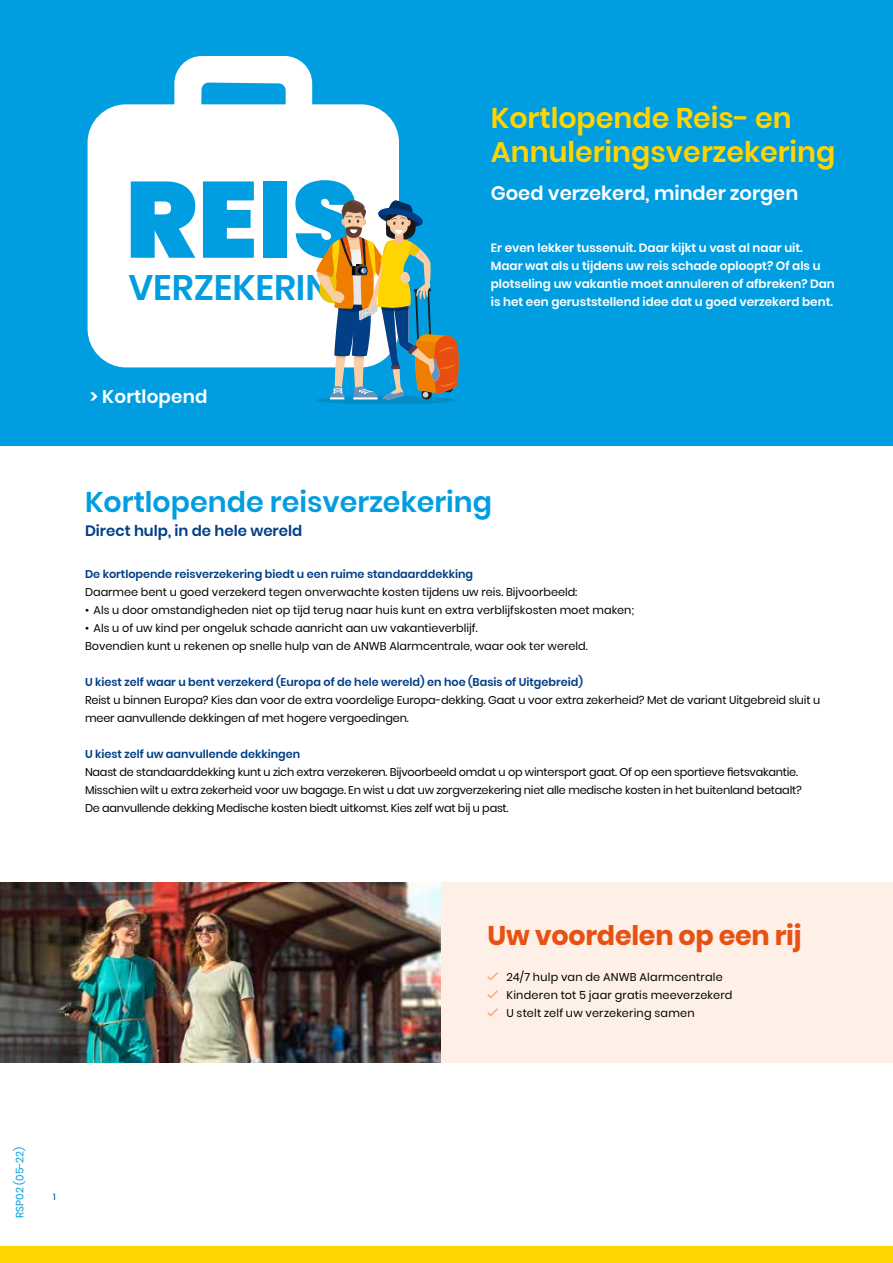
<style>
.page{position:relative;width:893px;height:1263px;background:#fff}
.page>*{position:absolute;margin:0;border:0;box-sizing:border-box;transform-origin:0 0}
.t1{font:900 107.7px "Poppins";color:#009ee0}
.t2{font:600 35.4px "Poppins";color:#009ee0}
.t3{font:600 28.5px/34.5px "Poppins";color:#ffd400}
.t4{font:600 28.5px "Poppins";color:#009ee0}
.t5{font:700 27px "Poppins";letter-spacing:-.01em;color:#e85113}
.t6{font:600 19.5px "Poppins";color:#fff}
.t7{font:600 18.3px "Poppins";letter-spacing:.01em;color:#fff}
.t8{font:600 15px "Poppins";color:#013f87}
.t9{font:600 12px/18px "Poppins";color:#fff}
.t10{font:11.25px/18px "Poppins";letter-spacing:-.01em;color:#000}
.t11{font:600 11.25px "Poppins";color:#013f87}
.t12{font:11.25px/18px "Poppins";letter-spacing:.02em;color:#000}
.t13{font:10.5px "Poppins";color:#009ee0}
.t14{font:9px "Poppins";color:#00458a}
</style>
<div class="page">
<div style="left:0;top:1247px;width:893px;height:16px;background:#ffd400"></div>
<div style="left:0;top:0;width:893px;height:445px;background:#009ee0"></div>
<svg style="left:88px;top:56px;width:311px;height:311px;background:#dbf1fa"></svg>
<div style="left:316px;top:396px;width:140px;height:8px;background:#038dc6;border-radius:50%"></div>
<svg style="left:315px;top:198px;width:144px;height:203px"></svg>
<div style="left:0;top:882px;width:893px;height:180px;background:#fef0e6"></div>
<img style="left:0;top:882px;width:441px;height:180px">
<svg style="left:487px;top:972px;width:11px;height:9px"></svg>
<svg style="left:487px;top:990px;width:11px;height:9px"></svg>
<svg style="left:487px;top:1008px;width:11px;height:9px"></svg>
<h1 class="t1" style="left:125px;top:158px;width:236px">REIS</h1>
<h2 class="t2" style="left:128px;top:267px;width:231px">VERZEKERING</h2>
<h3 class="t7" style="left:90px;top:386px;width:119px">&gt; Kortlopend</h3>
<h3 class="t3" style="left:491px;top:101px;width:346px">Kortlopende Reis- en<br>Annuleringsverzekering</h3>
<h3 class="t6" style="left:491px;top:182px;width:309px">Goed verzekerd, minder zorgen</h3>
<p class="t9" style="left:491px;top:239px;width:346px">Er even lekker tussenuit. Daar kijkt u vast al naar uit.<br>Maar wat als u tijdens uw reis schade oploopt? Of als u plotseling uw vakantie moet annuleren of afbreken? Dan is het een geruststellend idee dat u goed verzekerd bent.</p>
<h3 class="t4" style="left:85px;top:486px;width:409px">Kortlopende reisverzekering</h3>
<h3 class="t8" style="left:85px;top:522px;width:219px">Direct hulp, in de hele wereld</h3>
<p class="t11" style="left:85px;top:568px;width:390px">De kortlopende reisverzekering biedt u een ruime standaarddekking</p>
<p class="t10" style="left:85px;top:583px;width:494px">Daarmee bent u goed verzekerd tegen onverwachte kosten tijdens uw reis. Bijvoorbeeld:</p>
<p class="t10" style="left:85px;top:601px;width:551px">• Als u door omstandigheden niet op tijd terug naar huis kunt en extra verblijfskosten moet maken;</p>
<p class="t10" style="left:85px;top:619px;width:504px">• Als u of uw kind per ongeluk schade aanricht aan uw vakantieverblijf.<br>Bovendien kunt u rekenen op snelle hulp van de ANWB Alarmcentrale, waar ook ter wereld.</p>
<p class="t11" style="left:85px;top:676px;width:499px">U kiest zelf waar u bent verzekerd (Europa of de hele wereld) en hoe (Basis of Uitgebreid)</p>
<p class="t10" style="left:85px;top:691px;width:737px">Reist u binnen Europa? Kies dan voor de extra voordelige Europa-dekking. Gaat u voor extra zekerheid? Met de variant Uitgebreid sluit u meer aanvullende dekkingen af met hogere vergoedingen.</p>
<p class="t11" style="left:85px;top:748px;width:217px">U kiest zelf uw aanvullende dekkingen</p>
<p class="t10" style="left:85px;top:763px;width:718px">Naast de standaarddekking kunt u zich extra verzekeren. Bijvoorbeeld omdat u op wintersport gaat. Of op een sportieve fietsvakantie.<br>Misschien wilt u extra zekerheid voor uw bagage. En wist u dat uw zorgverzekering niet alle medische kosten in het buitenland betaalt?<br>De aanvullende dekking Medische kosten biedt uitkomst. Kies zelf wat bij u past.</p>
<h3 class="t5" style="left:488px;top:919px;width:315px">Uw voordelen op een rij</h3>
<p class="t12" style="left:506px;top:968px;width:227px">24/7 hulp van de ANWB Alarmcentrale<br>Kinderen tot 5 jaar gratis meeverzekerd<br>U stelt zelf uw verzekering samen</p>
<p class="t13" style="left:14px;top:1218px;width:73px;rotate:-90deg">RSP02 (05-22)</p>
<p class="t14" style="left:53px;top:1192px;width:4px">1</p>
</div>
